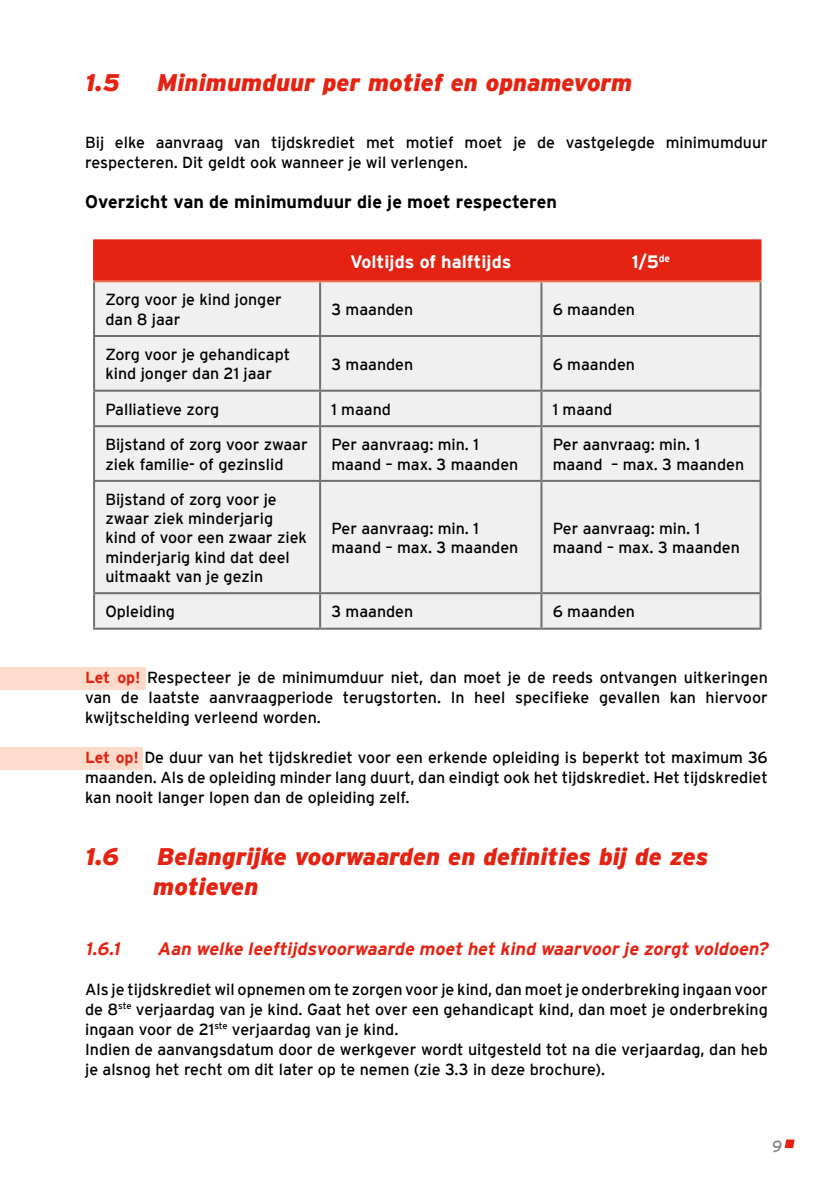
<style>
.page{position:relative;width:840px;height:1191px;background:#fff}
.page>*{position:absolute;margin:0;border:0;box-sizing:border-box;transform-origin:0 0}
.t1{font:italic 900 24px/30px "Interstate";color:#e42313}
.t2{font:italic 700 18px "Interstate";color:#e42313}
.t3{font:700 18px "Interstate";color:#000}
.t4{font:700 18px "Interstate";color:#fff}
.t5{font:16px/19.2px "Interstate";color:#000}
.t6{font:italic 16px "Interstate";color:#878787}
.s1{font-weight:700;color:#e42313}
</style>
<div class="page">
<svg style="left:784px;top:1139px;width:10px;height:9px"></svg>
<div style="left:0;top:747px;width:142px;height:22px;background:#fcdbcb"></div>
<div style="left:0;top:667px;width:145px;height:23px;background:#fcdbcb"></div>
<div style="left:95px;top:241px;width:664px;height:39px;background:#e42313"></div>
<svg style="left:95px;top:282px;width:664px;height:345px;fill:#f0f0f0"></svg>
<hr style="left:93px;top:282px;width:2px;height:53px;background:#706f6f">
<hr style="left:319px;top:282px;width:2px;height:53px;background:#706f6f">
<hr style="left:540px;top:282px;width:2px;height:53px;background:#706f6f">
<hr style="left:759px;top:282px;width:2px;height:53px;background:#706f6f">
<hr style="left:93px;top:335px;width:227px;height:2px;background:#706f6f">
<hr style="left:93px;top:337px;width:2px;height:53px;background:#706f6f">
<hr style="left:320px;top:335px;width:221px;height:2px;background:#706f6f">
<hr style="left:319px;top:337px;width:2px;height:53px;background:#706f6f">
<hr style="left:541px;top:335px;width:220px;height:2px;background:#706f6f">
<hr style="left:540px;top:337px;width:2px;height:53px;background:#706f6f">
<hr style="left:759px;top:337px;width:2px;height:53px;background:#706f6f">
<hr style="left:93px;top:390px;width:227px;height:2px;background:#706f6f">
<hr style="left:93px;top:392px;width:2px;height:33px;background:#706f6f">
<hr style="left:320px;top:390px;width:221px;height:2px;background:#706f6f">
<hr style="left:319px;top:392px;width:2px;height:33px;background:#706f6f">
<hr style="left:541px;top:390px;width:220px;height:2px;background:#706f6f">
<hr style="left:540px;top:392px;width:2px;height:33px;background:#706f6f">
<hr style="left:759px;top:392px;width:2px;height:33px;background:#706f6f">
<hr style="left:93px;top:425px;width:227px;height:2px;background:#706f6f">
<hr style="left:93px;top:427px;width:2px;height:53px;background:#706f6f">
<hr style="left:320px;top:425px;width:221px;height:2px;background:#706f6f">
<hr style="left:319px;top:427px;width:2px;height:53px;background:#706f6f">
<hr style="left:541px;top:425px;width:220px;height:2px;background:#706f6f">
<hr style="left:540px;top:427px;width:2px;height:53px;background:#706f6f">
<hr style="left:759px;top:427px;width:2px;height:53px;background:#706f6f">
<hr style="left:93px;top:480px;width:227px;height:2px;background:#706f6f">
<hr style="left:93px;top:482px;width:2px;height:110px;background:#706f6f">
<hr style="left:320px;top:480px;width:221px;height:2px;background:#706f6f">
<hr style="left:319px;top:482px;width:2px;height:110px;background:#706f6f">
<hr style="left:541px;top:480px;width:220px;height:2px;background:#706f6f">
<hr style="left:540px;top:482px;width:2px;height:110px;background:#706f6f">
<hr style="left:759px;top:482px;width:2px;height:110px;background:#706f6f">
<hr style="left:93px;top:592px;width:227px;height:2px;background:#706f6f">
<hr style="left:93px;top:594px;width:2px;height:33px;background:#706f6f">
<hr style="left:320px;top:592px;width:221px;height:2px;background:#706f6f">
<hr style="left:319px;top:594px;width:2px;height:33px;background:#706f6f">
<hr style="left:541px;top:592px;width:220px;height:2px;background:#706f6f">
<hr style="left:540px;top:594px;width:2px;height:33px;background:#706f6f">
<hr style="left:759px;top:594px;width:2px;height:33px;background:#706f6f">
<hr style="left:93px;top:627px;width:227px;height:2px;background:#706f6f">
<hr style="left:320px;top:627px;width:221px;height:2px;background:#706f6f">
<hr style="left:541px;top:627px;width:220px;height:2px;background:#706f6f">
<hr style="left:93px;top:239px;width:227px;height:2px;background:#e42313">
<hr style="left:93px;top:241px;width:2px;height:39px;background:#e42313">
<hr style="left:320px;top:239px;width:221px;height:2px;background:#e42313">
<hr style="left:541px;top:239px;width:220px;height:2px;background:#e42313">
<hr style="left:759px;top:241px;width:2px;height:39px;background:#e42313">
<hr style="left:93px;top:280px;width:227px;height:2px;background:#ee714d">
<hr style="left:320px;top:280px;width:221px;height:2px;background:#ee714d">
<hr style="left:541px;top:280px;width:220px;height:2px;background:#ee714d">
<h1 class="t1" style="left:85px;top:67px;width:36px">1.5</h1>
<h1 class="t1" style="left:157px;top:67px;width:476px">Minimumduur per motief en opnamevorm</h1>
<p class="t5" style="left:85px;top:132px;width:684px;line-height:20px">Bij elke aanvraag van tijdskrediet met motief moet je de vastgelegde minimumduur respecteren. Dit geldt ook wanneer je wil verlengen.</p>
<p class="t3" style="left:85px;top:191px;width:473px">Overzicht van de minimumduur die je moet respecteren</p>
<p class="t4" style="left:350px;top:252px;width:163px">Voltijds of halftijds</p>
<p class="t4" style="left:631px;top:252px;width:40px">1/5<sup>de</sup></p>
<p class="t5" style="left:105px;top:290px;width:178px">Zorg voor je kind jonger dan 8 jaar</p>
<p class="t5" style="left:331px;top:300px;width:83px">3 maanden</p>
<p class="t5" style="left:552px;top:300px;width:84px">6 maanden</p>
<p class="t5" style="left:105px;top:345px;width:186px">Zorg voor je gehandicapt kind jonger dan 21 jaar</p>
<p class="t5" style="left:331px;top:354px;width:83px">3 maanden</p>
<p class="t5" style="left:552px;top:354px;width:84px">6 maanden</p>
<p class="t5" style="left:105px;top:399px;width:115px">Palliatieve zorg</p>
<p class="t5" style="left:331px;top:399px;width:61px">1 maand</p>
<p class="t5" style="left:552px;top:399px;width:61px">1 maand</p>
<p class="t5" style="left:105px;top:435px;width:204px">Bijstand of zorg voor zwaar ziek familie- of gezinslid</p>
<p class="t5" style="left:331px;top:435px;width:188px">Per aanvraag: min. 1 maand – max. 3 maanden</p>
<p class="t5" style="left:552px;top:435px;width:193px">Per aanvraag: min. 1 maand – max. 3 maanden</p>
<p class="t5" style="left:105px;top:489px;width:203px">Bijstand of zorg voor je zwaar ziek minderjarig kind of voor een zwaar ziek minderjarig kind dat deel uitmaakt van je gezin</p>
<p class="t5" style="left:331px;top:518px;width:188px">Per aanvraag: min. 1 maand – max. 3 maanden</p>
<p class="t5" style="left:552px;top:518px;width:188px">Per aanvraag: min. 1 maand – max. 3 maanden</p>
<p class="t5" style="left:105px;top:602px;width:71px">Opleiding</p>
<p class="t5" style="left:331px;top:602px;width:83px">3 maanden</p>
<p class="t5" style="left:552px;top:602px;width:84px">6 maanden</p>
<p class="t5" style="left:85px;top:667px;width:684px;line-height:20px;text-align:justify"><span class="s1">Let op!</span> Respecteer je de minimumduur niet, dan moet je de reeds ontvangen uitkeringen van de laatste aanvraagperiode terugstorten. In heel specifieke gevallen kan hiervoor kwijtschelding verleend worden.</p>
<p class="t5" style="left:85px;top:747px;width:683px;line-height:20px;text-align:justify"><span class="s1">Let op!</span> De duur van het tijdskrediet voor een erkende opleiding is beperkt tot maximum 36 maanden. Als de opleiding minder lang duurt, dan eindigt ook het tijdskrediet. Het tijdskrediet kan nooit langer lopen dan de opleiding zelf.</p>
<h1 class="t1" style="left:85px;top:841px;width:35px">1.6</h1>
<h1 class="t1" style="left:153px;top:841px;width:556px">Belangrijke voorwaarden en definities bij de zes motieven</h1>
<p class="t2" style="left:85px;top:938px;width:40px">1.6.1</p>
<p class="t2" style="left:157px;top:938px;width:615px">Aan welke leeftijdsvoorwaarde moet het kind waarvoor je zorgt voldoen?</p>
<p class="t5" style="left:85px;top:979px;width:684px;line-height:20px">Als je tijdskrediet wil opnemen om te zorgen voor je kind, dan moet je onderbreking ingaan voor de 8<sup>ste</sup> verjaardag van je kind. Gaat het over een gehandicapt kind, dan moet je onderbreking ingaan voor de 21<sup>ste</sup> verjaardag van je kind.<br>Indien de aanvangsdatum door de werkgever wordt uitgesteld tot na die verjaardag, dan heb je alsnog het recht om dit later op te nemen (zie 3.3 in deze brochure).</p>
<p class="t6" style="left:771px;top:1137px;width:12px">9</p>
</div>
